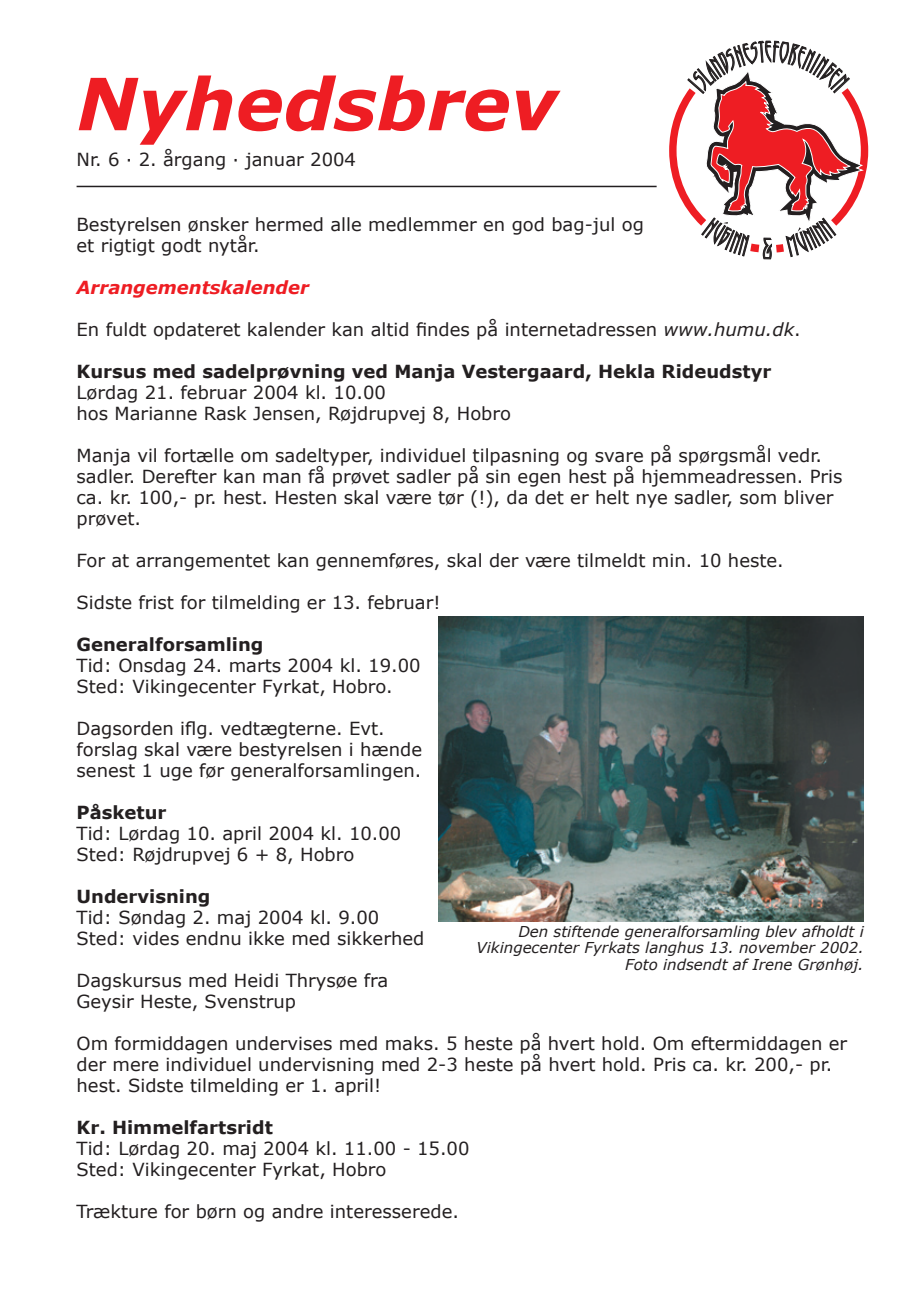
<style>
.page{position:relative;width:919px;height:1289px;background:#fff}
.page>*{position:absolute;margin:0;border:0;box-sizing:border-box;transform-origin:0 0}
.t1{font:italic 700 72px "Verdana";color:#ee1d23}
.t2{font:18px/21px "Verdana";color:#231f20}
.t3{font:700 18px "Verdana";color:#231f20}
.t4{font:italic 700 18px "Verdana";color:#ee1d23}
.t5{font:italic 15px/16.5px "Verdana";color:#231f20;text-align:right}
.s1{font-style:italic}
</style>
<div class="page">
<hr style="left:77px;top:186px;width:579px;height:1px;background:#231f20">
<img style="left:438px;top:616px;width:425px;height:305px">
<svg style="left:669px;top:40px;width:200px;height:220px"></svg>
<h1 class="t1" style="left:77px;top:58px;width:482px">Nyhedsbrev</h1>
<p class="t2" style="left:77px;top:149px;width:281px">Nr. 6 · 2. årgang · januar 2004</p>
<p class="t2" style="left:77px;top:213px;width:568px">Bestyrelsen ønsker hermed alle medlemmer en god bag-jul og et rigtigt godt nytår.</p>
<p class="t4" style="left:77px;top:276px;width:234px">Arrangementskalender</p>
<p class="t2" style="left:77px;top:318px;width:725px">En fuldt opdateret kalender kan altid findes på internetadressen <span class="s1">www.humu.dk</span>.</p>
<p class="t3" style="left:77px;top:360px;width:696px">Kursus med sadelprøvning ved Manja Vestergaard, Hekla Rideudstyr</p>
<p class="t2" style="left:77px;top:381px;width:436px">Lørdag 21. februar 2004 kl. 10.00<br>hos Marianne Rask Jensen, Røjdrupvej 8, Hobro</p>
<p class="t2" style="left:77px;top:444px;width:767px">Manja vil fortælle om sadeltyper, individuel tilpasning og svare på spørgsmål vedr. sadler. Derefter kan man få prøvet sadler på sin egen hest på hjemmeadressen. Pris ca. kr. 100,- pr. hest. Hesten skal være tør (!), da det er helt nye sadler, som bliver prøvet.</p>
<p class="t2" style="left:77px;top:549px;width:708px">For at arrangementet kan gennemføres, skal der være tilmeldt min. 10 heste.</p>
<p class="t2" style="left:77px;top:591px;width:365px">Sidste frist for tilmelding er 13. februar!</p>
<p class="t3" style="left:77px;top:633px;width:188px">Generalforsamling</p>
<p class="t2" style="left:77px;top:654px;width:345px">Tid: Onsdag 24. marts 2004 kl. 19.00<br>Sted: Vikingecenter Fyrkat, Hobro.</p>
<p class="t2" style="left:77px;top:717px;width:347px">Dagsorden iflg. vedtægterne. Evt. forslag skal være bestyrelsen i hænde senest 1 uge før generalforsamlingen.</p>
<p class="t3" style="left:77px;top:801px;width:91px">Påsketur</p>
<p class="t2" style="left:77px;top:822px;width:326px">Tid: Lørdag 10. april 2004 kl. 10.00<br>Sted: Røjdrupvej 6 + 8, Hobro</p>
<p class="t3" style="left:77px;top:885px;width:135px">Undervisning</p>
<p class="t2" style="left:77px;top:906px;width:349px">Tid: Søndag 2. maj 2004 kl. 9.00<br>Sted: vides endnu ikke med sikkerhed</p>
<p class="t2" style="left:77px;top:969px;width:313px">Dagskursus med Heidi Thrysøe fra<br>Geysir Heste, Svenstrup</p>
<p class="t2" style="left:77px;top:1032px;width:772px">Om formiddagen undervises med maks. 5 heste på hvert hold. Om eftermiddagen er der mere individuel undervisning med 2-3 heste på hvert hold. Pris ca. kr. 200,- pr. hest. Sidste tilmelding er 1. april!</p>
<p class="t3" style="left:77px;top:1116px;width:198px">Kr. Himmelfartsridt</p>
<p class="t2" style="left:77px;top:1137px;width:394px">Tid: Lørdag 20. maj 2004 kl. 11.00 - 15.00<br>Sted: Vikingecenter Fyrkat, Hobro</p>
<p class="t2" style="left:77px;top:1200px;width:384px">Trækture for børn og andre interesserede.</p>
<p class="t5" style="left:476px;top:922px;width:388px">Den stiftende generalforsamling blev afholdt i<br>Vikingecenter Fyrkats langhus 13. november 2002.<br>Foto indsendt af Irene Grønhøj.</p>
</div>
